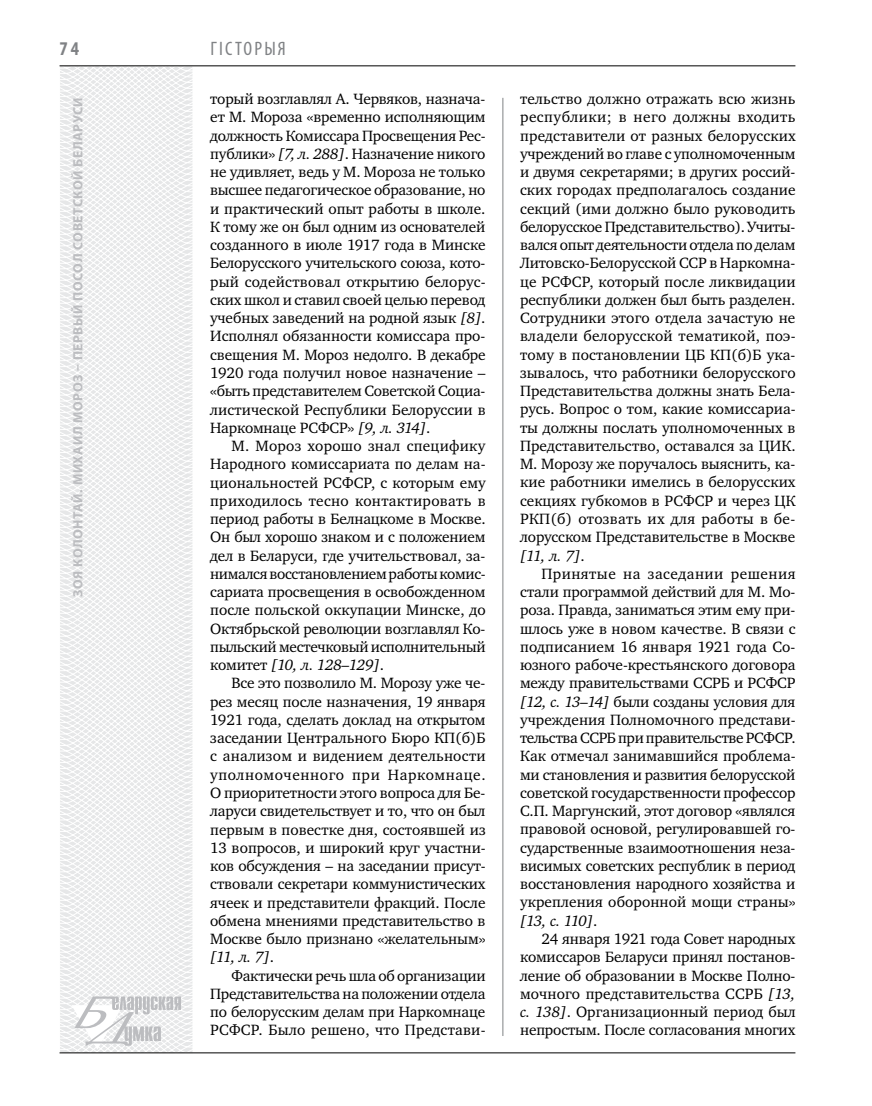
<style>
.page{position:relative;width:872px;height:1106px;background:#fff}
.page>*{position:absolute;margin:0;border:0;box-sizing:border-box;transform-origin:0 0}
.t1{font:condensed 19.5px "Myriad Pro";color:#808285}
.t2{font:700 condensed 19.5px "Myriad Pro";color:#808285}
.t3{font:15.3px/18.3px "Charter C";letter-spacing:-.005em;color:#000;text-align:justify}
.t4{font:700 13.5px "Myriad Pro";letter-spacing:.04em;color:#bcbdc0}
.s1{font-style:italic}
</style>
<div class="page">
<svg style="left:59px;top:65px;width:192px;height:989px"></svg>
<hr style="left:502px;top:98px;width:1px;height:938px;background:#808285">
<hr style="left:60px;top:1052px;width:735px;height:1px;background:#000">
<svg style="left:71px;top:996px;width:110px;height:53px"></svg>
<hr style="left:60px;top:65px;width:735px;height:1px;background:#000">
<p class="t2" style="left:60px;top:37px;width:21px">74</p>
<p class="t4" style="left:69px;top:596px;width:501px;rotate:-90deg">Зоя Колонтай. Михаил Мороз – первый посол советской Беларуси</p>
<p class="t1" style="left:210px;top:37px;width:25px">Гістор</p>
<p class="t1" style="left:264px;top:37px;width:22px">ыя</p>
<p class="t3" style="left:210px;top:90px;width:277px">торый возглавлял А. Червяков, назнача&shy;ет М. Мороза «временно исполняющим должность Комиссара Просвещения Рес&shy;публики» <span class="s1">[7, л. 288]</span>. Назначение никого не удивляет, ведь у М. Мороза не только высшее педагогическое образование, но и практический опыт работы в школе.<br>К тому же он был одним из основателей созданного в июле 1917 года в Минске Белорусского учительского союза, кото&shy;рый содействовал открытию белорус&shy;ских школ и ставил своей целью перевод учебных заведений на родной язык <span class="s1">[8]</span>.<br>Исполнял обязанности комиссара про&shy;свещения М. Мороз недолго. В декабре 1920 года получил новое назначение – «быть представителем Советской Социа&shy;листической Республики Белоруссии в Наркомнаце РСФСР» <span class="s1">[9, л. 314]</span>.</p>
<p class="t3" style="left:210px;top:437px;width:277px;text-indent:21px">М. Мороз хорошо знал специфику Народного комиссариата по делам на&shy;циональностей РСФСР, с которым ему приходилось тесно контактировать в период работы в Белнацкоме в Москве.<br>Он был хорошо знаком и с положением дел в Беларуси, где учительствовал, за&shy;нимался восстановлением работы комис&shy;сариата просвещения в освобожденном после польской оккупации Минске, до Октябрьской революции возглавлял Ко&shy;пыльский местечковый исполнительный комитет <span class="s1">[10, л. 128–129]</span>.</p>
<p class="t3" style="left:210px;top:674px;width:277px;text-indent:21px">Все это позволило М. Морозу уже че&shy;рез месяц после назначения, 19 января 1921 года, сделать доклад на открытом заседании Центрального Бюро КП(б)Б с анализом и видением деятельности уполномоченного при Наркомнаце.<br>О приоритетности этого вопроса для Бе&shy;ларуси свидетельствует и то, что он был первым в повестке дня, состоявшей из 13 вопросов, и широкий круг участни&shy;ков обсуждения – на заседании присут&shy;ствовали секретари коммунистических ячеек и представители фракций. После обмена мнениями представительство в Москве было признано «желательным» <span class="s1">[11, л. 7]</span>.</p>
<p class="t3" style="left:210px;top:966px;width:277px;text-indent:21px">Фактически речь шла об организации Представительства на положении отдела по белорусским делам при Наркомнаце РСФСР. Было решено, что Представи-</p>
<p class="t3" style="left:520px;top:90px;width:277px">тельство должно отражать всю жизнь республики; в него должны входить представители от разных белорусских учреждений во главе с уполномоченным и двумя секретарями; в других россий&shy;ских городах предполагалось создание секций (ими должно было руководить белорусское Представительство). Учиты&shy;вался опыт деятельности отдела по делам Литовско-Белорусской ССР в Наркомна&shy;це РСФСР, который после ликвидации республики должен был быть разделен.<br>Сотрудники этого отдела зачастую не владели белорусской тематикой, поэ&shy;тому в постановлении ЦБ КП(б)Б ука&shy;зывалось, что работники белорусского Представительства должны знать Бела&shy;русь. Вопрос о том, какие комиссариа&shy;ты должны послать уполномоченных в Представительство, оставался за ЦИК.<br>М. Морозу же поручалось выяснить, ка&shy;кие работники имелись в белорусских секциях губкомов в РСФСР и через ЦК РКП(б) отозвать их для работы в бе&shy;лорусском Представительстве в Москве <span class="s1">[11, л. 7]</span>.</p>
<p class="t3" style="left:520px;top:564px;width:277px;text-indent:21px">Принятые на заседании решения стали программой действий для М. Мо&shy;роза. Правда, заниматься этим ему при&shy;шлось уже в новом качестве. В связи с подписанием 16 января 1921 года Со&shy;юзного рабоче-крестьянского договора между правительствами ССРБ и РСФСР <span class="s1">[12, с. 13–14]</span> были созданы условия для учреждения Полномочного представи&shy;тельства ССРБ при правительстве РСФСР.<br>Как отмечал занимавшийся проблема&shy;ми становления и развития белорусской советской государственности профессор С.П. Маргунский, этот договор «являлся правовой основой, регулировавшей го&shy;сударственные взаимоотношения неза&shy;висимых советских республик в период восстановления народного хозяйства и укрепления оборонной мощи страны» <span class="s1">[13, с. 110]</span>.</p>
<p class="t3" style="left:520px;top:929px;width:277px;text-indent:21px">24 января 1921 года Совет народных комиссаров Беларуси принял постанов&shy;ление об образовании в Москве Полно&shy;мочного представительства ССРБ <span class="s1">[13, с. 138]</span>. Организационный период был непростым. После согласования многих</p>
</div>
